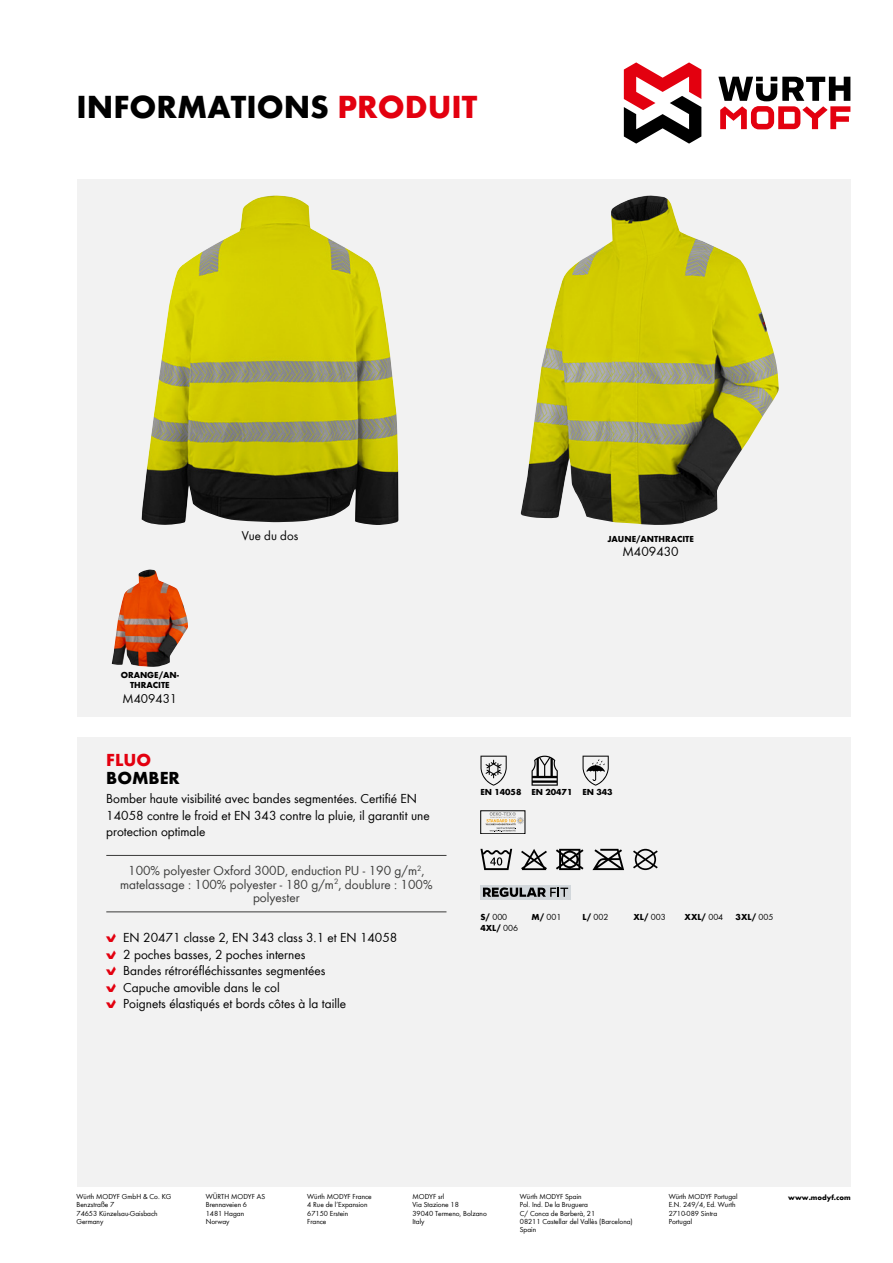
<style>
.page{position:relative;width:893px;height:1263px;background:#fff}
.page>*{position:absolute;margin:0;border:0;box-sizing:border-box;transform-origin:0 0}
.t1{font:700 33px "Wuerth Global";color:#000}
.t2{font:700 18px "Wuerth Global";color:#000}
.t3{font:700 18px "Wuerth Global";color:#e3000f}
.t4{font:13.5px/16.5px "Wuerth Global";color:#000}
.t5{font:13.5px/13.5px "Wuerth Global";color:#3b3b3a;text-align:center}
.t6{font:13.2px "Wuerth Global";color:#000}
.t7{font:700 9px/10.5px "Wuerth Global";color:#000;text-align:center}
.t8{font:9px "Wuerth Global";color:#000}
.t9{font:7.5px/8.2px "Wuerth Global";color:#000}
.t10{font:700 7.5px "Wuerth Global";color:#000}
.s1{color:#e3000f}
.s2{font-family:"Wuerth Num";color:#e3000f}
.s3{font-weight:700}
.s4{font-weight:400}
</style>
<div class="page">
<svg style="left:718px;top:77px;width:132px;height:52px"></svg>
<svg style="left:624px;top:62px;width:77px;height:82px"></svg>
<div style="left:77px;top:179px;width:773px;height:1007px;background:#f2f2f2"></div>
<div style="left:64px;top:717px;width:805px;height:19px;background:#fff"></div>
<svg style="left:633px;top:849px;width:25px;height:21px"></svg>
<svg style="left:592px;top:849px;width:32px;height:21px"></svg>
<svg style="left:556px;top:849px;width:27px;height:21px"></svg>
<svg style="left:521px;top:849px;width:26px;height:21px"></svg>
<svg style="left:480px;top:849px;width:32px;height:21px"></svg>
<hr style="left:106px;top:855px;width:340px;height:1px;background:#3b3b3a">
<hr style="left:106px;top:912px;width:340px;height:1px;background:#3b3b3a">
<div style="left:480px;top:810px;width:45px;height:24px;border:1px solid #000"></div>
<svg style="left:485px;top:812px;width:39px;height:20px"></svg>
<svg style="left:480px;top:756px;width:27px;height:30px"></svg>
<svg style="left:531px;top:756px;width:27px;height:30px"></svg>
<svg style="left:583px;top:756px;width:26px;height:30px"></svg>
<div style="left:480px;top:885px;width:91px;height:15px;background:#d2d7db"></div>
<svg style="left:483px;top:887px;width:85px;height:10px"></svg>
<img style="left:521px;top:195px;width:258px;height:330px">
<img style="left:142px;top:195px;width:256px;height:330px">
<img style="left:112px;top:569px;width:76px;height:98px">
<h1 class="t1" style="left:77px;top:87px;width:402px">INFORMATIONS <span class="s1">PRODUIT</span></h1>
<p class="t7" style="left:121px;top:669px;width:60px">ORANGE/AN-<br>THRACITE</p>
<h3 class="t6" style="left:123px;top:691px;width:56px">M409431</h3>
<h3 class="t6" style="left:242px;top:527px;width:58px">Vue du dos</h3>
<p class="t7" style="left:607px;top:533px;width:88px">JAUNE/ANTHRACITE</p>
<h3 class="t4" style="left:622px;top:543px;width:58px">M409430</h3>
<h2 class="t3" style="left:106px;top:749px;width:46px">FLUO</h2>
<h2 class="t2" style="left:106px;top:767px;width:75px">BOMBER</h2>
<h3 class="t4" style="left:106px;top:790px;width:325px">Bomber haute visibilité avec bandes segmentées. Certifié EN<br>14058 contre le froid et EN 343 contre la pluie, il garantit une protection optimale</h3>
<h3 class="t5" style="left:120px;top:864px;width:314px">100% polyester Oxford 300D, enduction PU - 190 g/m<sup>2</sup>, matelassage : 100% polyester - 180 g/m<sup>2</sup>, doublure : 100% polyester</h3>
<h3 class="t4" style="left:106px;top:929px;width:293px"><span class="s2">B</span> EN 20471 classe 2, EN 343 class 3.1 et EN 14058<br><span class="s2">B</span> 2 poches basses, 2 poches internes<br><span class="s2">B</span> Bandes rétroréfléchissantes segmentées<br><span class="s2">B</span> Capuche amovible dans le col<br><span class="s2">B</span> Poignets élastiqués et bords côtes à la taille</h3>
<p class="t7" style="left:480px;top:787px;width:134px">EN 14058 EN 20471 EN 343</p>
<p class="t8" style="left:480px;top:911px;width:28px"><span class="s3">S/</span> 000</p>
<p class="t8" style="left:531px;top:911px;width:31px"><span class="s3">M/</span> 001</p>
<p class="t8" style="left:583px;top:911px;width:27px"><span class="s3">L/</span> 002</p>
<p class="t7" style="left:634px;top:911px;width:34px">XL/ <span class="s4">003</span></p>
<p class="t7" style="left:685px;top:911px;width:40px">XXL/ <span class="s4">004</span></p>
<p class="t7" style="left:736px;top:911px;width:39px">3XL/ <span class="s4">005</span></p>
<p class="t7" style="left:480px;top:922px;width:39px">4XL/ <span class="s4">006</span></p>
<p class="t9" style="left:206px;top:1192px;width:61px">WÜRTH MODYF AS<br>Brennaveien 6<br>1481 Hagan<br>Norway</p>
<p class="t9" style="left:307px;top:1192px;width:66px">Würth MODYF France<br>4 Rue de l’Expansion<br>67150 Erstein<br>France</p>
<p class="t9" style="left:669px;top:1192px;width:70px">Würth MODYF Portugal<br>E.N. 249/4, Ed. Wurth<br>2710-089 Sintra<br>Portugal</p>
<p class="t10" style="left:788px;top:1193px;width:64px">www.modyf.com</p>
<p class="t9" style="left:77px;top:1192px;width:96px">Würth MODYF GmbH &amp; Co. KG<br>Benzstraße 7<br>74653 Künzelsau-Gaisbach<br>Germany</p>
<p class="t9" style="left:412px;top:1192px;width:76px">MODYF srl<br>Via Stazione 18<br>39040 Termeno, Bolzano<br>Italy</p>
<p class="t9" style="left:520px;top:1192px;width:114px">Würth MODYF Spain<br>Pol. Ind. De la Bruguera<br>C/ Conca de Barberà, 21<br>08211 Castellar del Vallès (Barcelona)<br>Spain</p>
</div>
